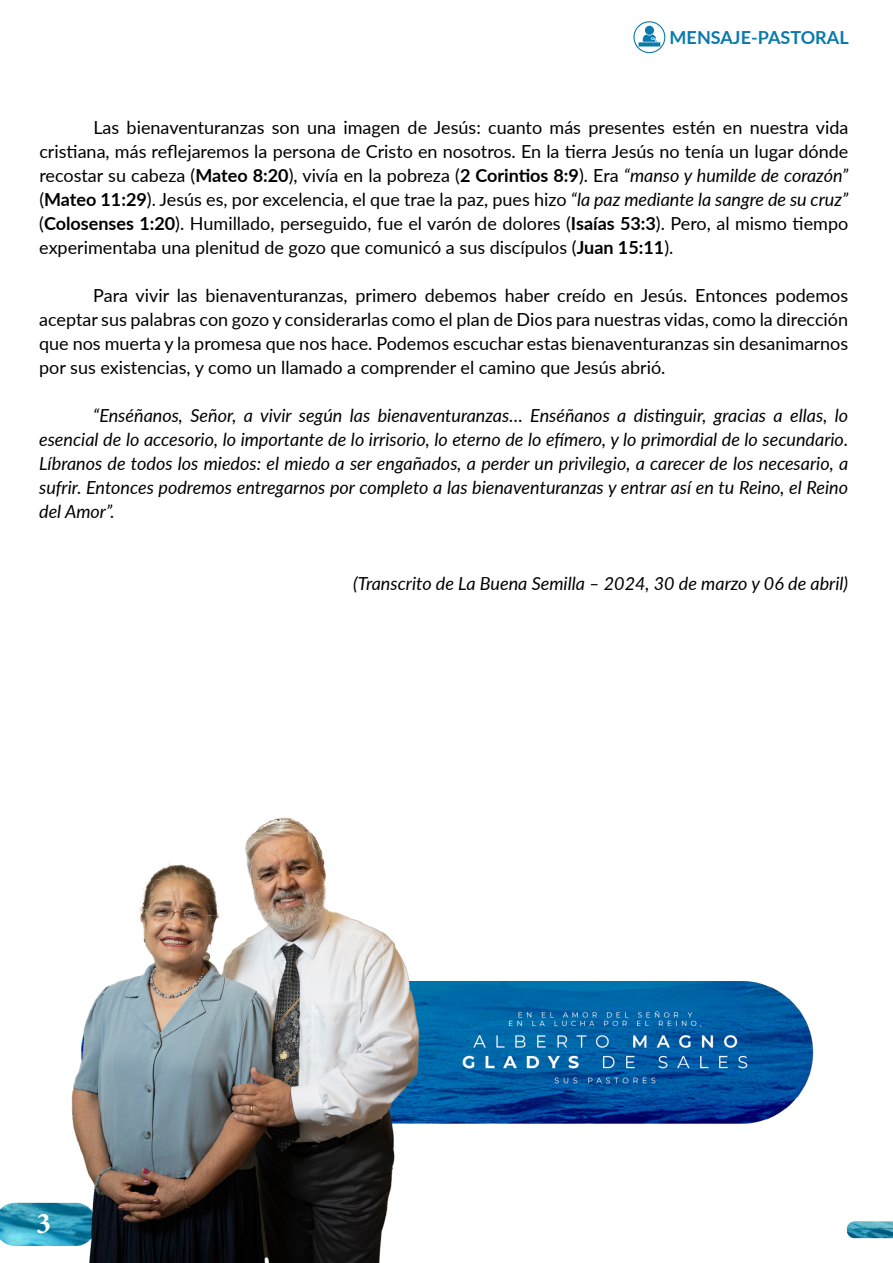
<style>
.page{position:relative;width:893px;height:1263px;background:#fff}
.page>*{position:absolute;margin:0;border:0;box-sizing:border-box;transform-origin:0 0}
.t1{font:700 30px "Minion Pro";color:#fff}
.t2{font:18px/24px "Lato";color:#000;text-align:justify}
.t3{font:italic 18px/24px "Lato";color:#000;text-align:justify}
.t4{font:700 18px "Lato";color:#097aab}
.s1{font-weight:700}
.s2{font-style:italic}
</style>
<div class="page">
<img style="left:0;top:39px;width:893px;height:1224px">
<svg style="left:633px;top:21px;width:32px;height:32px"></svg>
<div style="left:645px;top:26px;width:9px;height:9px;background:#097aab;border-radius:50%"></div>
<p class="t4" style="left:669px;top:25px;width:181px">MENSAJE-PASTORAL</p>
<p class="t2" style="left:39px;top:114px;width:810px;text-indent:54px">Las bienaventuranzas son una imagen de Jesús: cuanto más presentes estén en nuestra vida cristiana, más reflejaremos la persona de Cristo en nosotros. En la tierra Jesús no tenía un lugar dónde recostar su cabeza (<span class="s1">Mateo 8:20</span>), vivía en la pobreza (<span class="s1">2 Corintios 8:9</span>). Era <span class="s2">“manso y humilde de corazón” </span>(<span class="s1">Mateo 11:29</span>). Jesús es, por excelencia, el que trae la paz, pues hizo <span class="s2">“la paz mediante la sangre de su cruz” </span>(<span class="s1">Colosenses 1:20</span>). Humillado, perseguido, fue el varón de dolores (<span class="s1">Isaías 53:3</span>). Pero, al mismo tiempo experimentaba una plenitud de gozo que comunicó a sus discípulos (<span class="s1">Juan 15:11</span>).</p>
<p class="t2" style="left:39px;top:282px;width:810px;text-indent:54px">Para vivir las bienaventuranzas, primero debemos haber creído en Jesús. Entonces podemos aceptar sus palabras con gozo y considerarlas como el plan de Dios para nuestras vidas, como la dirección que nos muerta y la promesa que nos hace. Podemos escuchar estas bienaventuranzas sin desanimarnos por sus existencias, y como un llamado a comprender el camino que Jesús abrió.</p>
<p class="t3" style="left:39px;top:402px;width:810px;text-indent:54px">“Enséñanos, Señor, a vivir según las bienaventuranzas… Enséñanos a distinguir, gracias a ellas, lo esencial de lo accesorio, lo importante de lo irrisorio, lo eterno de lo efímero, y lo primordial de lo secundario.<br>Líbranos de todos los miedos: el miedo a ser engañados, a perder un privilegio, a carecer de los necesario, a sufrir. Entonces podremos entregarnos por completo a las bienaventuranzas y entrar así en tu Reino, el Reino del Amor”.</p>
<h1 class="t1" style="left:36px;top:1203px;width:16px">3</h1>
<p class="t3" style="left:353px;top:570px;width:496px">(Transcrito de La Buena Semilla – 2024, 30 de marzo y 06 de abril)</p>
</div>
